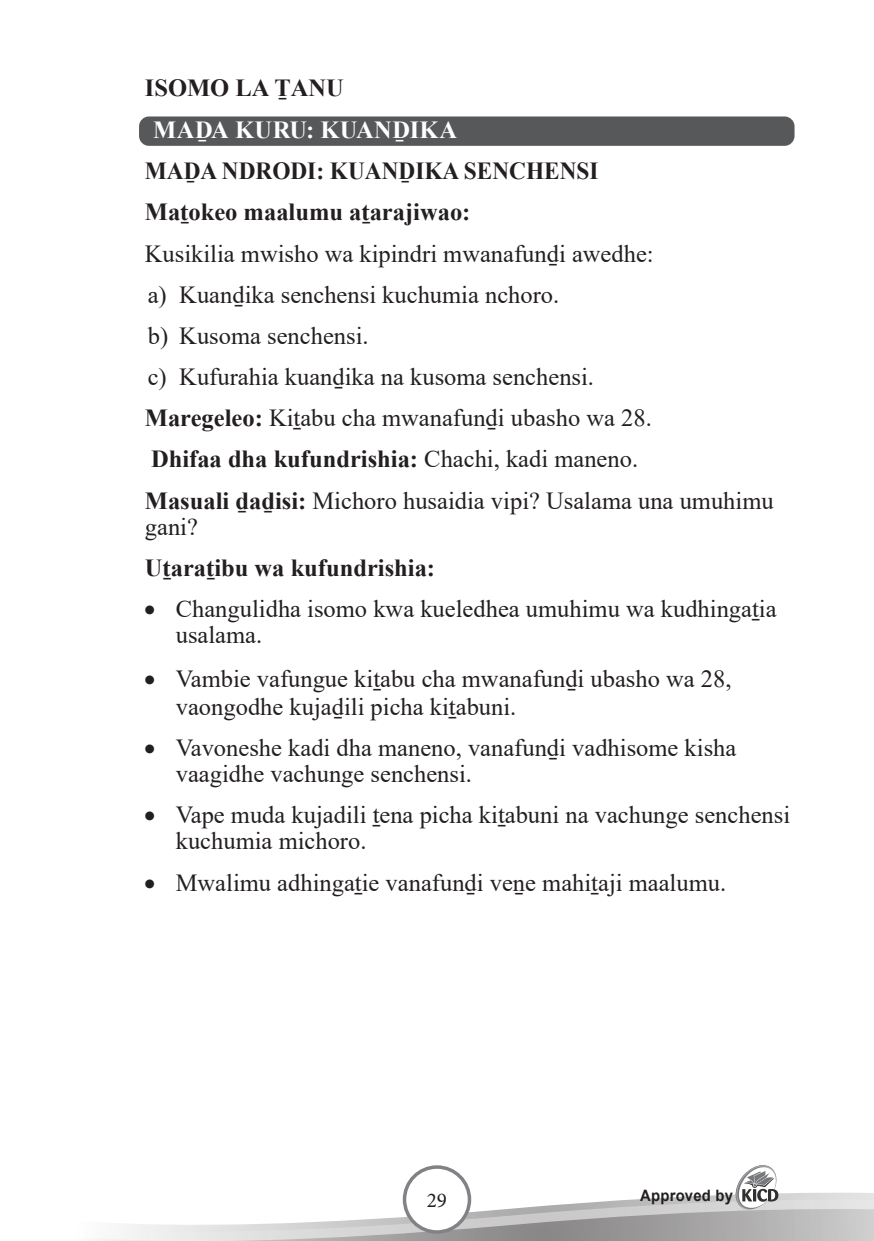
<style>
.page{position:relative;width:874px;height:1241px;background:#fff}
.page>*{position:absolute;margin:0;border:0;box-sizing:border-box;transform-origin:0 0}
.Body_Text{font:24.5px/26.2px "Times New Roman";color:#231f20}
.heading_1{font:700 24.5px "Times New Roman";color:#231f20}
.heading_1-2{font:700 24.5px "Times New Roman";color:#231f20;scale:.95 1}
.strand_1{font:700 24.5px "Times New Roman";letter-spacing:.015em;color:#fff}
.Isomo_la{font:700 24.5px "Times New Roman";color:#231f20}
.t1{font:21px "Minion Pro";color:#231f20}
.t2{font:700 15.75px "Arial";letter-spacing:.015em;color:#231f20;scale:.95 1}
.s1{color:#221f1f}
.s2{font-weight:700}
.s3{font-weight:400}
.s4{font-weight:700;color:#221f1f}
</style>
<div class="page">
<svg style="left:99px;top:1165px;width:774px;height:75px"></svg>
<div style="left:139px;top:116px;width:655px;height:30px;background:#57585a;border-radius:10px"></div>
<p class="Isomo_la" style="left:145px;top:70px;width:200px">ISOMO LA ṮANU</p>
<p class="strand_1" style="left:153px;top:112px;width:305px">MAḎA KURU: KUANḎIKA</p>
<p class="heading_1-2" style="left:145px;top:153px;width:479px">MAḎA NDRODI: KUAN<span class="s1">Ḏ</span>IKA SENCHENSI</p>
<p class="heading_1" style="left:145px;top:194px;width:327px">Ma<span class="s1">ṯ</span>okeo maalumu <span class="s1">aṯarajiwao:</span></p>
<p class="Body_Text" style="left:145px;top:239px;width:510px">Kusikilia mwisho wa kipindri mwanafun<span class="s1">ḏ</span>i awedhe:</p>
<p class="Body_Text" style="left:148px;top:280px;width:413px">a) Kuan<span class="s1">ḏ</span>ika senchensi kuchumia nchoro.</p>
<p class="Body_Text" style="left:148px;top:322px;width:222px">b) Kusoma senchensi.</p>
<p class="Body_Text" style="left:148px;top:363px;width:447px">c) Kufurahia kuan<span class="s1">ḏ</span>ika na kusoma senchensi.</p>
<p class="Body_Text" style="left:145px;top:404px;width:508px"><span class="s2">Maregeleo:</span> Kiṯabu cha mwanafun<span class="s1">ḏ</span>i ubasho wa 28.</p>
<p class="heading_1" style="left:151px;top:441px;width:488px">Dhifaa dha kufundrishia: <span class="s3">Chachi, kadi maneno.</span></p>
<p class="Body_Text" style="left:145px;top:486px;width:630px"><span class="s2">Masuali</span> <span class="s4">ḏ</span><span class="s2">a</span><span class="s4">ḏ</span><span class="s2">isi:</span> Michoro husaidia vipi? Usalama una umuhimu gani?</p>
<p class="heading_1" style="left:145px;top:550px;width:291px">Uṯaraṯibu wa kufundrishia:</p>
<p class="Body_Text" style="left:176px;top:595px;width:602px;text-indent:-32px">• Changulidha isomo kwa kueledhea umuhimu wa kudhingaṯia usalama.</p>
<p class="Body_Text" style="left:176px;top:664px;width:557px;line-height:27.3px;text-indent:-32px">• Vambie vafungue kiṯabu cha mwanafun<span class="s1">ḏ</span>i ubasho wa 28, vaongodhe kujaḏili picha kiṯabuni.</p>
<p class="Body_Text" style="left:176px;top:733px;width:561px;text-indent:-32px">• Vavoneshe kadi dha maneno, vanafun<span class="s1">ḏ</span>i vadhisome kisha vaagidhe vachunge senchensi.</p>
<p class="Body_Text" style="left:176px;top:800px;width:615px;text-indent:-32px">• Vape muda kujadili ṯena picha kiṯabuni na vachunge senchensi kuchumia michoro.</p>
<p class="Body_Text" style="left:144px;top:868px;width:583px">• Mwalimu adhingaṯie vanafunḏi veṉe mahiṯaji maalumu.</p>
<p class="t1" style="left:426px;top:1186px;width:22px">29</p>
<p class="t2" style="left:640px;top:1184px;width:99px">Approved by</p>
</div>
